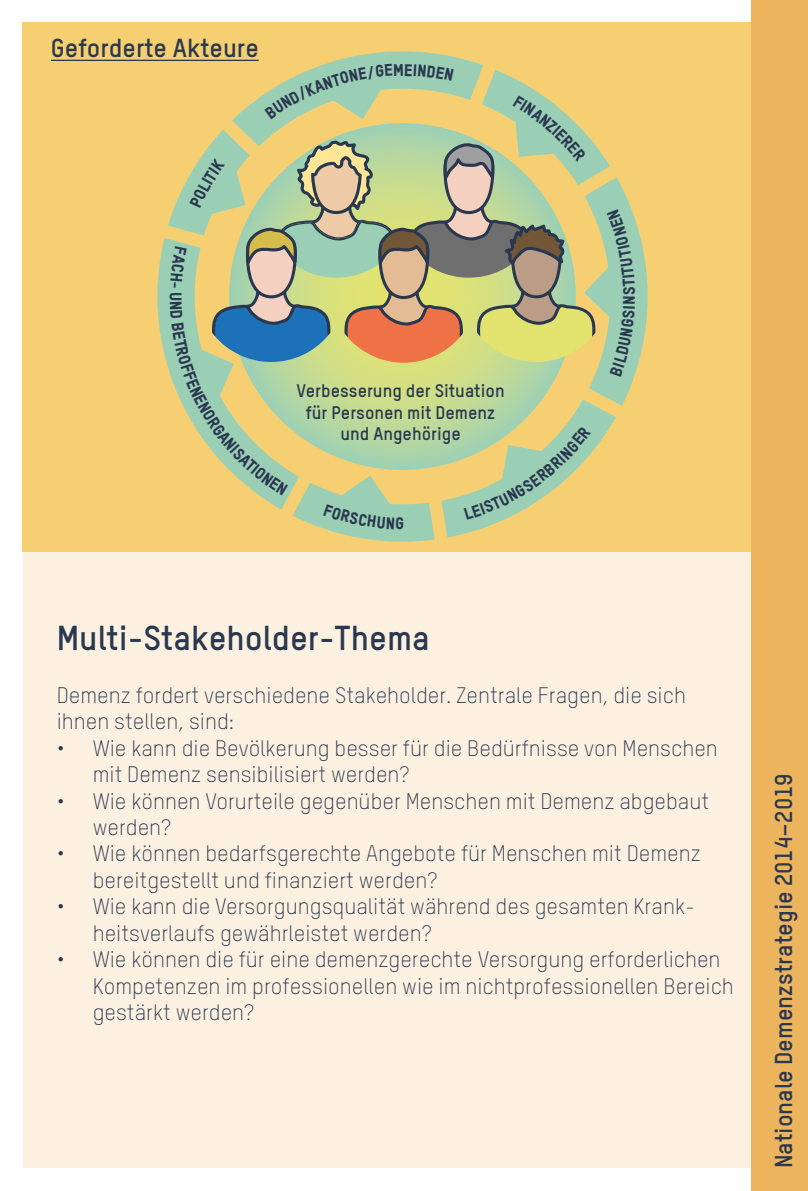
<style>
.page{position:relative;width:808px;height:1191px;background:#fff}
.page>*{position:absolute;margin:0;border:0;box-sizing:border-box;transform-origin:0 0}
.t1{font:700 34px "TSTAR";color:#2a384f}
.t2{font:700 25.6px "TSTAR";color:#2a384f}
.t3{font:700 24px "TSTAR";color:#2a384f}
.t4{font:300 22px/26.4px "TSTAR";color:#2a384f}
.t5{font:700 18px/21.6px "TSTAR";color:#2a384f;text-align:center}
.t6{font:16.6px "TSTAR Headline";color:#2a384f}
</style>
<div class="page">
<div style="left:23px;top:522px;width:762px;height:646px;background:#fcf0e1"></div>
<div style="left:23px;top:23px;width:762px;height:529px;background:#f5cf71"></div>
<hr style="left:51px;top:60px;width:208px;height:1px;background:#2a384f">
<svg style="left:157px;top:238px;width:11px;height:129px"></svg>
<div style="left:751px;top:0;width:57px;height:1191px;background:#edb45e"></div>
<svg style="left:168px;top:51px;width:480px;height:491px"></svg>
<p class="t2" style="left:51px;top:32px;width:209px">Geforderte Akteure</p>
<p class="t6" style="left:186px;top:292px;width:11px;rotate:90deg">u</p>
<p class="t5" style="left:297px;top:379px;width:210px">Verbesserung der Situation für Personen mit Demenz und Angehörige</p>
<h1 class="t1" style="left:57px;top:616px;width:375px">Multi-Stakeholder-Thema</h1>
<p class="t4" style="left:57px;top:682px;width:631px">Demenz fordert verschiedene Stakeholder. Zentrale Fragen, die sich ihnen stellen, sind:</p>
<p class="t4" style="left:93px;top:734px;width:627px;text-indent:-36px">• Wie kann die Bevölkerung besser für die Bedürfnisse von Menschen mit Demenz sensibilisiert werden?</p>
<p class="t4" style="left:93px;top:787px;width:618px;text-indent:-36px">• Wie können Vorurteile gegenüber Menschen mit Demenz abgebaut werden?</p>
<p class="t4" style="left:93px;top:840px;width:610px;text-indent:-36px">• Wie können bedarfsgerechte Angebote für Menschen mit Demenz bereitgestellt und finanziert werden?</p>
<p class="t4" style="left:93px;top:893px;width:604px;text-indent:-36px">• Wie kann die Versorgungsqualität während des gesamten Krank&shy;heitsverlaufs gewährleistet werden?</p>
<p class="t4" style="left:93px;top:946px;width:643px;text-indent:-36px">• Wie können die für eine demenzgerechte Versorgung erforderlichen<br>Kompetenzen im professionellen wie im nichtprofessionellen Bereich gestärkt werden?</p>
<p class="t3" style="left:768px;top:1168px;width:396px;rotate:-90deg">Nationale Demenzstrategie 2014–2019</p>
</div>
